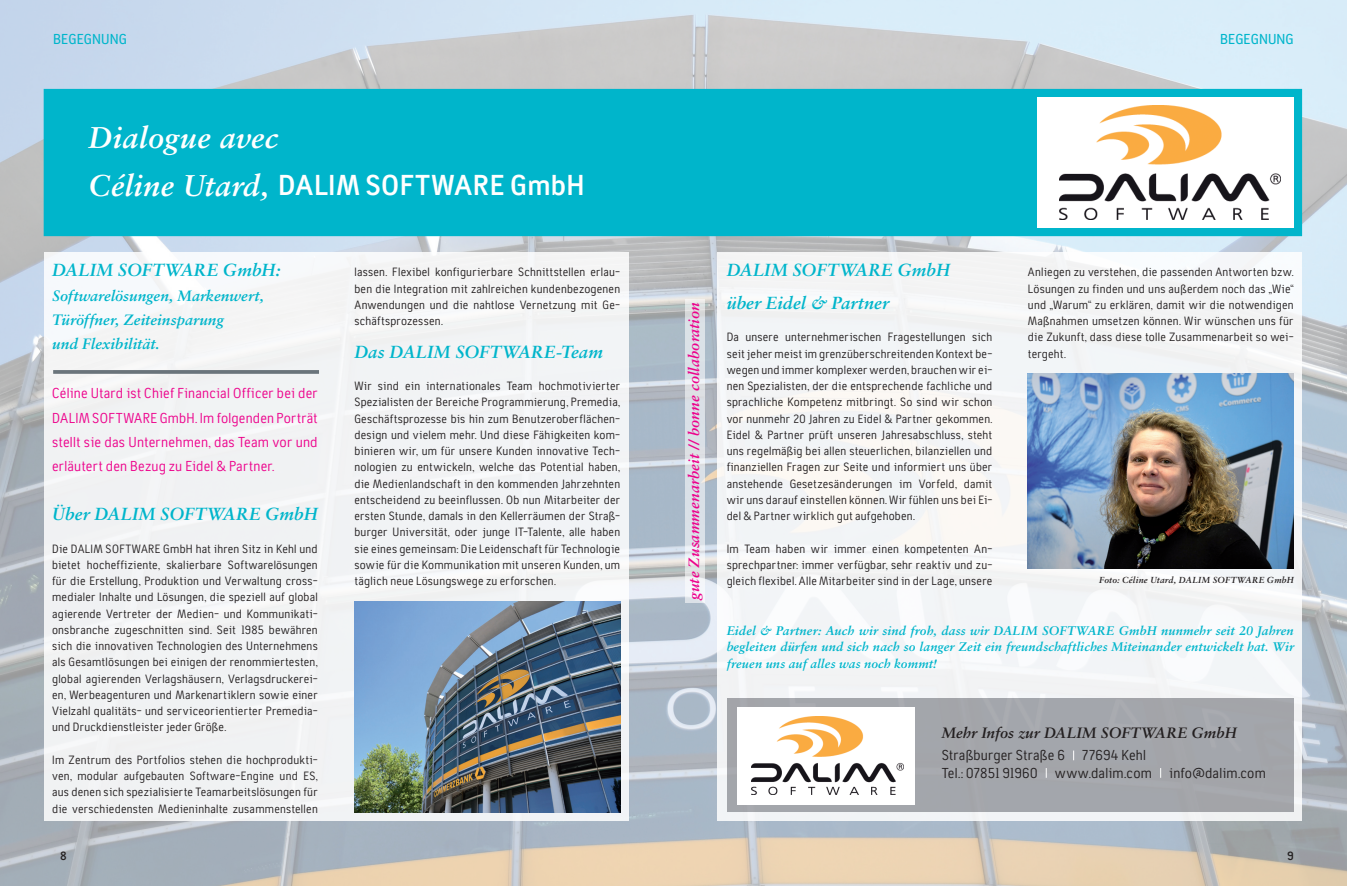
<style>
.page{position:relative;width:1347px;height:886px;background:#fff}
.page>*{position:absolute;margin:0;border:0;box-sizing:border-box;transform-origin:0 0}
.Kopfzeile_Editorial{font:700 30px "Tempelhof";letter-spacing:.01em;color:#fff}
.Kopfzeile_Editorial-2{font:italic 700 30px "Sabon";letter-spacing:.01em;color:#fff}
.Kopfzeile_Editorial-3{font:italic 700 17.5px "Sabon";letter-spacing:.01em;color:#00b5cb}
.Position_des_Redakte{font:italic 700 17.5px "Sabon";letter-spacing:.01em;color:#00b5cb}
.Position_des_Redakte-2{font:15px/24.4px "Tempelhof";color:#ed028c;text-align:justify}
.t1{font:15px "Tempelhof";color:#231f20}
.Kopfzeile_Editorial-4{font:italic 700 15px "Sabon";color:#00b5cb}
.Position_des_Redakte-3{font:italic 700 15px "Sabon";letter-spacing:.005em;color:#ed028c}
.t2{font:italic 700 15px "Sabon";letter-spacing:.005em;color:#231f20}
.Kopfzeile_Stammseite{font:500 15px "Tempelhof";color:#00b5cb}
.Kopfzeile_Editorial-5{font:12.5px/16.2px "Tempelhof";letter-spacing:.005em;color:#231f20;text-align:justify}
.Kopfzeile_Editorial-6{font:italic 700 12.5px/16.2px "Sabon";letter-spacing:.01em;color:#00b5cb;text-align:justify}
.t3{font:700 12.5px "Tempelhof";color:#231f20}
.t4{font:italic 700 8.75px "Sabon";letter-spacing:.025em;color:#231f20}
.s1{font-family:"Sabon";font-style:italic}
</style>
<div class="page">
<img style="left:0;top:0;width:1346px;height:886px">
<div style="left:44px;top:252px;width:584px;height:569px;background:#f1f3f4"></div>
<div style="left:717px;top:252px;width:584px;height:569px;background:#f3f5f6"></div>
<img style="left:354px;top:601px;width:266px;height:211px">
<div style="left:44px;top:89px;width:1257px;height:147px;background:#00b5cb"></div>
<img style="left:1028px;top:374px;width:265px;height:195px">
<div style="left:727px;top:699px;width:566px;height:113px;background:#a3a6ab"></div>
<div style="left:737px;top:707px;width:177px;height:97px;background:#fff"></div>
<img style="left:751px;top:716px;width:152px;height:79px">
<div style="left:1036px;top:98px;width:257px;height:130px;background:#fff"></div>
<img style="left:1059px;top:105px;width:221px;height:115px">
<svg style="left:53px;top:370px;width:266px;height:4px"></svg>
<svg style="left:685px;top:299px;width:19px;height:304px;background:#dee3e8"></svg>
<p class="Kopfzeile_Stammseite" style="left:53px;top:31px;width:75px">BEGEGNUNG</p>
<p class="Kopfzeile_Stammseite" style="left:1220px;top:31px;width:75px">BEGEGNUNG</p>
<p class="Kopfzeile_Editorial-2" style="left:89px;top:119px;width:191px">Dialogue avec</p>
<p class="Kopfzeile_Editorial" style="left:89px;top:169px;width:497px"><span class="s1">Céline Utard,</span> DALIM SOFTWARE GmbH</p>
<p class="Kopfzeile_Editorial-3" style="left:52px;top:260px;width:230px">DALIM SOFTWARE GmbH:</p>
<p class="Kopfzeile_Editorial-4" style="left:52px;top:286px;width:213px">Softwarelösungen, Markenwert,</p>
<p class="Kopfzeile_Editorial-4" style="left:52px;top:311px;width:173px">Türöffner, Zeiteinsparung</p>
<p class="Kopfzeile_Editorial-4" style="left:52px;top:335px;width:109px">und Flexibilität.</p>
<p class="Position_des_Redakte-2" style="left:52px;top:381px;width:267px">Céline Utard ist Chief Financial Officer bei der DALIM SOFTWARE GmbH. Im folgenden Porträt stellt sie das Unternehmen, das Team vor und erläutert den Bezug zu Eidel &amp; Partner.</p>
<p class="Position_des_Redakte" style="left:52px;top:503px;width:267px">Über DALIM SOFTWARE GmbH</p>
<p class="Kopfzeile_Editorial-5" style="left:52px;top:540px;width:267px">Die DALIM SOFTWARE GmbH hat ihren Sitz in Kehl und bietet hocheffiziente, skalierbare Softwarelösungen für die Erstellung, Produktion und Verwaltung cross&shy;medialer Inhalte und Lösungen, die speziell auf global agierende Vertreter der Medien- und Kommunikati&shy;onsbranche zugeschnitten sind. Seit 1985 bewähren sich die innovativen Technologien des Unternehmens als Gesamtlösungen bei einigen der renommiertesten, global agierenden Verlagshäusern, Verlagsdruckerei&shy;en, Werbeagenturen und Markenartiklern sowie einer Vielzahl qualitäts- und serviceorientierter Premedia&shy;und Druckdienstleister jeder Größe.</p>
<p class="Kopfzeile_Editorial-5" style="left:52px;top:752px;width:267px">Im Zentrum des Portfolios stehen die hochprodukti&shy;ven, modular aufgebauten Software-Engine und ES, aus denen sich spezialisierte Teamarbeitslösungen für die verschiedensten Medieninhalte zusammenstellen</p>
<p class="Kopfzeile_Editorial-5" style="left:354px;top:264px;width:267px">lassen. Flexibel konfigurierbare Schnittstellen erlau&shy;ben die Integration mit zahlreichen kundenbezogenen Anwendungen und die nahtlose Vernetzung mit Ge&shy;schäftsprozessen.</p>
<p class="Kopfzeile_Editorial-3" style="left:354px;top:341px;width:250px">Das DALIM SOFTWARE-Team</p>
<p class="Kopfzeile_Editorial-5" style="left:354px;top:378px;width:267px">Wir sind ein internationales Team hochmotivierter Spezialisten der Bereiche Programmierung, Premedia, Geschäftsprozesse bis hin zum Benutzeroberflächen&shy;design und vielem mehr. Und diese Fähigkeiten kom&shy;binieren wir, um für unsere Kunden innovative Tech&shy;nologien zu entwickeln, welche das Potential haben, die Medienlandschaft in den kommenden Jahrzehnten entscheidend zu beeinflussen. Ob nun Mitarbeiter der ersten Stunde, damals in den Kellerräumen der Straß&shy;burger Universität, oder junge IT-Talente, alle haben sie eines gemeinsam: Die Leidenschaft für Technologie sowie für die Kommunikation mit unseren Kunden, um täglich neue Lösungswege zu erforschen.</p>
<p class="Position_des_Redakte-3" style="left:685px;top:600px;width:299px;rotate:-90deg">gute Zusammenarbeit // bonne collaboration</p>
<p class="Kopfzeile_Editorial-3" style="left:726px;top:260px;width:225px">DALIM SOFTWARE GmbH</p>
<p class="Kopfzeile_Editorial-3" style="left:726px;top:292px;width:164px">über Eidel &amp; Partner</p>
<p class="Kopfzeile_Editorial-5" style="left:726px;top:329px;width:267px">Da unsere unternehmerischen Fragestellungen sich seit jeher meist im grenzüberschreitenden Kontext be&shy;wegen und immer komplexer werden, brauchen wir ei&shy;nen Spezialisten, der die entsprechende fachliche und sprachliche Kompetenz mitbringt. So sind wir schon vor nunmehr 20 Jahren zu Eidel &amp; Partner gekommen.<br>Eidel &amp; Partner prüft unseren Jahresabschluss, steht uns regelmäßig bei allen steuerlichen, bilanziellen und finanziellen Fragen zur Seite und informiert uns über anstehende Gesetzesänderungen im Vorfeld, damit wir uns darauf einstellen können. Wir fühlen uns bei Ei&shy;del &amp; Partner wirklich gut aufgehoben.</p>
<p class="Kopfzeile_Editorial-5" style="left:726px;top:540px;width:267px">Im Team haben wir immer einen kompetenten An&shy;sprechpartner: immer verfügbar, sehr reaktiv und zu&shy;gleich flexibel. Alle Mitarbeiter sind in der Lage, unsere</p>
<p class="Kopfzeile_Editorial-5" style="left:1028px;top:264px;width:267px">Anliegen zu verstehen, die passenden Antworten bzw.<br>Lösungen zu finden und uns außerdem noch das „Wie“ und „Warum“ zu erklären, damit wir die notwendigen Maßnahmen umsetzen können. Wir wünschen uns für die Zukunft, dass diese tolle Zusammenarbeit so wei&shy;tergeht.</p>
<p class="t4" style="left:1099px;top:575px;width:196px">Foto: Céline Utard, DALIM SOFTWARE GmbH</p>
<p class="Kopfzeile_Editorial-6" style="left:726px;top:622px;width:568px">Eidel &amp; Partner: Auch wir sind froh, dass wir DALIM SOFTWARE GmbH nunmehr seit 20 Jahren begleiten dürfen und sich nach so langer Zeit ein freundschaftliches Miteinander entwickelt hat. Wir freuen uns auf alles was noch kommt!</p>
<p class="t2" style="left:941px;top:723px;width:296px">Mehr Infos zur DALIM SOFTWARE GmbH</p>
<p class="t1" style="left:941px;top:747px;width:206px">Straßburger Straße 6 77694 Kehl</p>
<p class="t1" style="left:941px;top:764px;width:326px">Tel.: 07851 91960 www.dalim.com info@dalim.com</p>
<p class="t3" style="left:60px;top:849px;width:8px">8</p>
<p class="t3" style="left:1287px;top:849px;width:8px">9</p>
</div>
